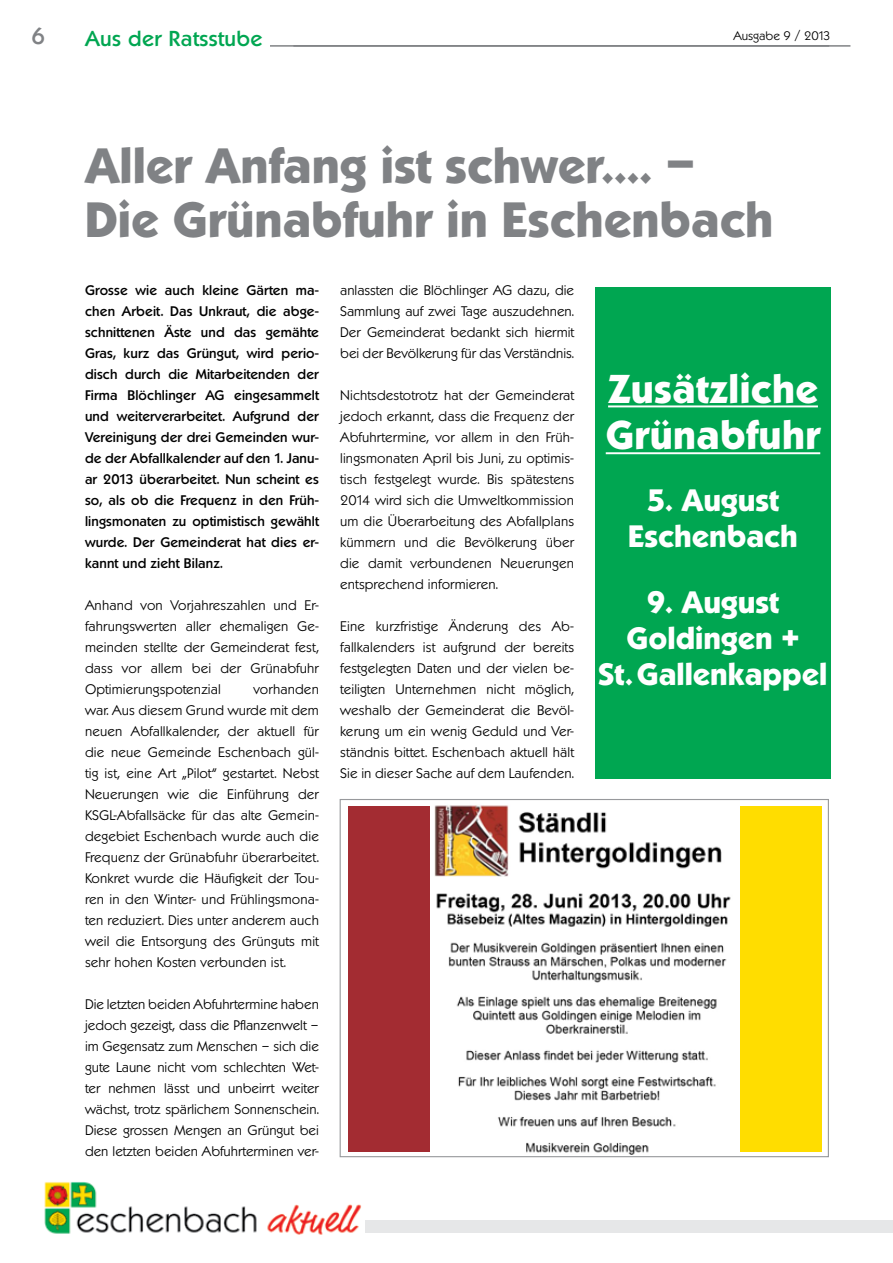
<style>
.page{position:relative;width:893px;height:1263px;background:#fff}
.page>*{position:absolute;margin:0;border:0;box-sizing:border-box;transform-origin:0 0}
.t1{font:700 48px/54px "Koblenz TS";color:#808285}
.t2{font:700 39px/46.8px "Koblenz TS";letter-spacing:.01em;color:#fff}
.t3{font:700 30px/36px "Koblenz TS";color:#fff;text-align:center}
.t4{font:500 22.5px "Koblenz TS";color:#808285}
.t5{font:500 21px "Koblenz TS";letter-spacing:.02em;color:#00a651}
.t6{font:300 13.5px/21px "Koblenz TS";letter-spacing:.01em;color:#000;text-align:justify}
.t7{font:500 13.5px/21px "Koblenz TS";letter-spacing:.01em;color:#000;text-align:justify}
.t8{font:300 12px "Koblenz TS";color:#000}
</style>
<div class="page">
<div style="left:351px;top:1220px;width:542px;height:13px;background:#e6e7e8"></div>
<img style="left:44px;top:1182px;width:320px;height:53px">
<hr style="left:85px;top:45px;width:744px;height:2px;background:#808285">
<img style="left:348px;top:805px;width:474px;height:350px">
<hr style="left:293px;top:45px;width:557px;height:2px;background:#808285">
<div style="left:85px;top:31px;width:184px;height:37px;background:#fff"></div>
<div style="left:595px;top:287px;width:236px;height:491px;background:#00a651"></div>
<hr style="left:608px;top:405px;width:210px;height:2px;background:#fff">
<hr style="left:606px;top:452px;width:214px;height:2px;background:#fff">
<div style="left:348px;top:806px;width:81px;height:345px;background:#a32c32"></div>
<div style="left:740px;top:806px;width:81px;height:345px;background:#fd0"></div>
<h3 class="t4" style="left:31px;top:23px;width:15px">6</h3>
<h3 class="t5" style="left:85px;top:26px;width:179px">Aus der Ratsstube</h3>
<p class="t8" style="left:733px;top:29px;width:99px">Ausgabe 9 / 2013</p>
<h1 class="t1" style="left:85px;top:139px;width:690px">Aller Anfang ist schwer.... –<br>Die Grünabfuhr in Eschenbach</h1>
<p class="t7" style="left:85px;top:280px;width:235px">Grosse wie auch kleine Gärten ma&shy;chen Arbeit. Das Unkraut, die abge&shy;schnittenen Äste und das gemähte Gras, kurz das Grüngut, wird perio&shy;disch durch die Mitarbeitenden der Firma Blöchlinger AG eingesammelt und weiterverarbeitet. Aufgrund der Vereinigung der drei Gemeinden wur&shy;de der Abfallkalender auf den 1. Janu&shy;ar 2013 überarbeitet. Nun scheint es so, als ob die Frequenz in den Früh&shy;lingsmonaten zu optimistisch gewählt wurde. Der Gemeinderat hat dies er&shy;kannt und zieht Bilanz.</p>
<p class="t6" style="left:85px;top:595px;width:235px">Anhand von Vorjahreszahlen und Er&shy;fahrungswerten aller ehemaligen Ge&shy;meinden stellte der Gemeinderat fest, dass vor allem bei der Grünabfuhr Optimierungspotenzial</p>
<p class="t6" style="left:85px;top:679px;width:235px;text-indent:168px">vorhanden war. Aus diesem Grund wurde mit dem neuen Abfallkalender, der aktuell für die neue Gemeinde Eschenbach gül&shy;tig ist, eine Art „Pilot“ gestartet. Nebst Neuerungen wie die Einführung der KSGL-Abfallsäcke für das alte Gemein&shy;degebiet Eschenbach wurde auch die Frequenz der Grünabfuhr überarbeitet.<br>Konkret wurde die Häufigkeit der Tou&shy;ren in den Winter- und Frühlingsmona&shy;ten reduziert. Dies unter anderem auch weil die Entsorgung des Grünguts mit sehr hohen Kosten verbunden ist.</p>
<p class="t6" style="left:85px;top:994px;width:235px">Die letzten beiden Abfuhrtermine haben jedoch gezeigt, dass die Pflanzenwelt – im Gegensatz zum Menschen – sich die gute Laune nicht vom schlechten Wet&shy;ter nehmen lässt und unbeirrt weiter wächst, trotz spärlichem Sonnenschein.<br>Diese grossen Mengen an Grüngut bei den letzten beiden Abfuhrterminen ver-</p>
<p class="t6" style="left:340px;top:280px;width:235px">anlassten die Blöchlinger AG dazu, die Sammlung auf zwei Tage auszudehnen.<br>Der Gemeinderat bedankt sich hiermit bei der Bevölkerung für das Verständnis.</p>
<p class="t6" style="left:340px;top:385px;width:235px">Nichtsdestotrotz hat der Gemeinderat jedoch erkannt, dass die Frequenz der Abfuhrtermine, vor allem in den Früh&shy;lingsmonaten April bis Juni, zu optimis&shy;tisch festgelegt wurde. Bis spätestens 2014 wird sich die Umweltkommission um die Überarbeitung des Abfallplans kümmern und die Bevölkerung über die damit verbundenen Neuerungen entsprechend informieren.</p>
<p class="t6" style="left:340px;top:616px;width:235px">Eine kurzfristige Änderung des Ab&shy;fallkalenders ist aufgrund der bereits festgelegten Daten und der vielen be&shy;teiligten Unternehmen nicht möglich, weshalb der Gemeinderat die Bevöl&shy;kerung um ein wenig Geduld und Ver&shy;ständnis bittet. Eschenbach aktuell hält Sie in dieser Sache auf dem Laufenden.</p>
<h2 class="t2" style="left:606px;top:365px;width:216px">Zusätzliche<br>Grünabfuhr</h2>
<h3 class="t3" style="left:628px;top:482px;width:171px">5. August<br>Eschenbach</h3>
<h3 class="t3" style="left:599px;top:584px;width:230px">9. August<br>Goldingen +<br>St.Gallenkappel</h3>
</div>
